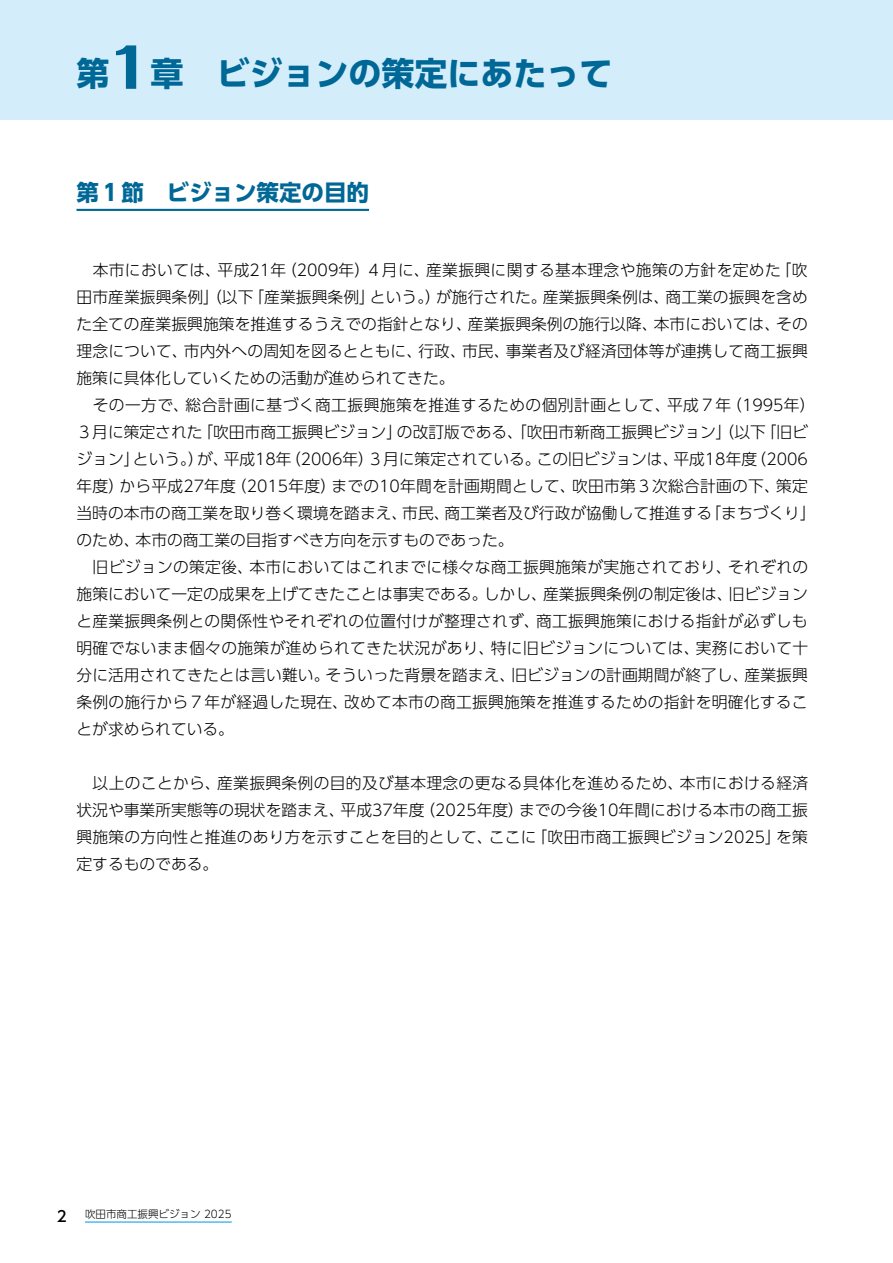
<style>
.page{position:relative;width:893px;height:1263px;background:#fff}
.page>*{position:absolute;margin:0;border:0;box-sizing:border-box;transform-origin:0 0}
.t1{font:700 33px "UD Shin Go Pro";color:#006896}
.t2{font:700 22.5px "UD Shin Go Pro";color:#006896}
.t3{font:300 15.75px/27px "UD Shin Go Pro";letter-spacing:.005em;color:#000}
.t4{font:300 10.5px "UD Shin Go Pro";color:#000}
.s1{font-family:"Folk Pro";font-weight:800;font-size:54px}
.s2{font-weight:500;font-size:15px}
</style>
<div class="page">
<hr style="left:85px;top:1221px;width:147px;height:1px;background:#00a0e9">
<div style="left:0;top:0;width:893px;height:119px;background:#d3edfb"></div>
<hr style="left:77px;top:209px;width:292px;height:2px;background:#006896">
<h1 class="t1" style="left:77px;top:46px;width:537px">第<span class="s1">1</span>章　ビジョンの策定にあたって</h1>
<h2 class="t2" style="left:77px;top:174px;width:294px">第１節　ビジョン策定の目的</h2>
<p class="t3" style="left:77px;top:256px;width:741px">　本市においては、平成21年（2009年）４月に、産業振興に関する基本理念や施策の方針を定めた「吹田市産業振興条例」（以下「産業振興条例」という。）が施行された。産業振興条例は、商工業の振興を含めた全ての産業振興施策を推進するうえでの指針となり、産業振興条例の施行以降、本市においては、その理念について、市内外への周知を図るとともに、行政、市民、事業者及び経済団体等が連携して商工振興施策に具体化していくための活動が進められてきた。<br>　その一方で、総合計画に基づく商工振興施策を推進するための個別計画として、平成７年（1995年）３月に策定された「吹田市商工振興ビジョン」の改訂版である、「吹田市新商工振興ビジョン」（以下「旧ビジョン」という。）が、平成18年（2006年）３月に策定されている。この旧ビジョンは、平成18年度（2006年度）から平成27年度（2015年度）までの10年間を計画期間として、吹田市第３次総合計画の下、策定当時の本市の商工業を取り巻く環境を踏まえ、市民、商工業者及び行政が協働して推進する「まちづくり」のため、本市の商工業の目指すべき方向を示すものであった。<br>　旧ビジョンの策定後、本市においてはこれまでに様々な商工振興施策が実施されており、それぞれの施策において一定の成果を上げてきたことは事実である。しかし、産業振興条例の制定後は、旧ビジョンと産業振興条例との関係性やそれぞれの位置付けが整理されず、商工振興施策における指針が必ずしも明確でないまま個々の施策が進められてきた状況があり、特に旧ビジョンについては、実務において十分に活用されてきたとは言い難い。そういった背景を踏まえ、旧ビジョンの計画期間が終了し、産業振興条例の施行から７年が経過した現在、改めて本市の商工振興施策を推進するための指針を明確化することが求められている。</p>
<p class="t3" style="left:77px;top:769px;width:733px;text-align:justify">　以上のことから、産業振興条例の目的及び基本理念の更なる具体化を進めるため、本市における経済状況や事業所実態等の現状を踏まえ、平成37年度（2025年度）までの今後10年間における本市の商工振興施策の方向性と推進のあり方を示すことを目的として、ここに「吹田市商工振興ビジョン2025」を策定するものである。</p>
<p class="t4" style="left:57px;top:1205px;width:177px"><span class="s2">2</span> 吹田市商工振興ビジョン 2025</p>
</div>
